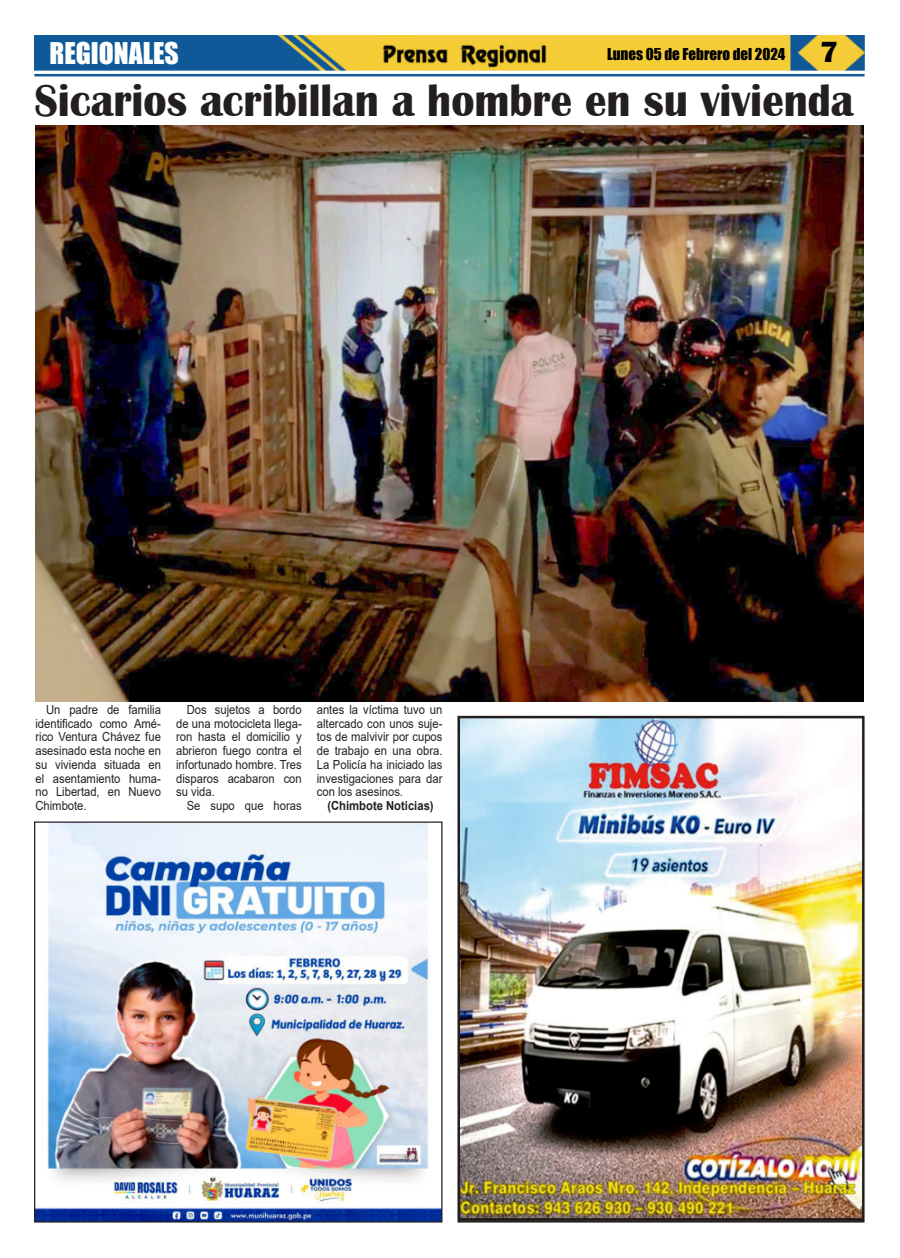
<style>
.page{position:relative;width:900px;height:1258px;background:#fff}
.page>*{position:absolute;margin:0;border:0;box-sizing:border-box;transform-origin:0 0}
.t1{font:700 46.5px "Britannic";color:#231f20;scale:.92 1}
.t2{font:27.5px "Impact";color:#fff}
.t3{font:15px "Impact";color:#000}
.t4{font:12.5px/13.8px "Arial";color:#231f20;text-align:justify;scale:.9 1}
.t5{font:700 12.5px "Arial";color:#231f20;scale:.9 1}
.s1{font-family:"Britannic";font-weight:700;font-size:30px}
</style>
<div class="page">
<img style="left:34px;top:35px;width:831px;height:36px">
<hr style="left:34px;top:74px;width:831px;height:2px;background:#0f5998">
<img style="left:380px;top:41px;width:169px;height:27px">
<img style="left:462px;top:720px;width:399px;height:498px">
<div style="left:458px;top:716px;width:407px;height:506px;border:3px solid #231f20"></div>
<img style="left:35px;top:126px;width:829px;height:575px">
<img style="left:36px;top:823px;width:405px;height:397px">
<h2 class="t2" style="left:50px;top:38px;width:131px">REGIONALES</h2>
<p class="t3" style="left:607px;top:46px;width:233px">Lunes 05 de Febrero del 2024 <span class="s1">7</span></p>
<h1 class="t1" style="left:34px;top:84px;width:892px">Sicarios acribillan a hombre en su vivienda</h1>
<p class="t4" style="left:35px;top:702px;width:141px;text-indent:11px">Un padre de familia identificado como Amé&shy;rico Ventura Chávez fue asesinado esta noche en su vivienda situada en el asentamiento huma&shy;no Libertad, en Nuevo Chimbote.</p>
<p class="t4" style="left:176px;top:702px;width:141px;text-indent:11px">Dos sujetos a bordo de una motocicleta llega&shy;ron hasta el domicilio y abrieron fuego contra el infortunado hombre. Tres disparos acabaron con su vida.</p>
<p class="t4" style="left:187px;top:799px;width:129px">Se supo que horas</p>
<p class="t4" style="left:317px;top:702px;width:141px">antes la víctima tuvo un altercado con unos suje&shy;tos de malvivir por cupos de trabajo en una obra.<br>La Policía ha iniciado las investigaciones para dar con los asesinos.</p>
<p class="t5" style="left:327px;top:801px;width:120px">(Chimbote Noticias)</p>
</div>
